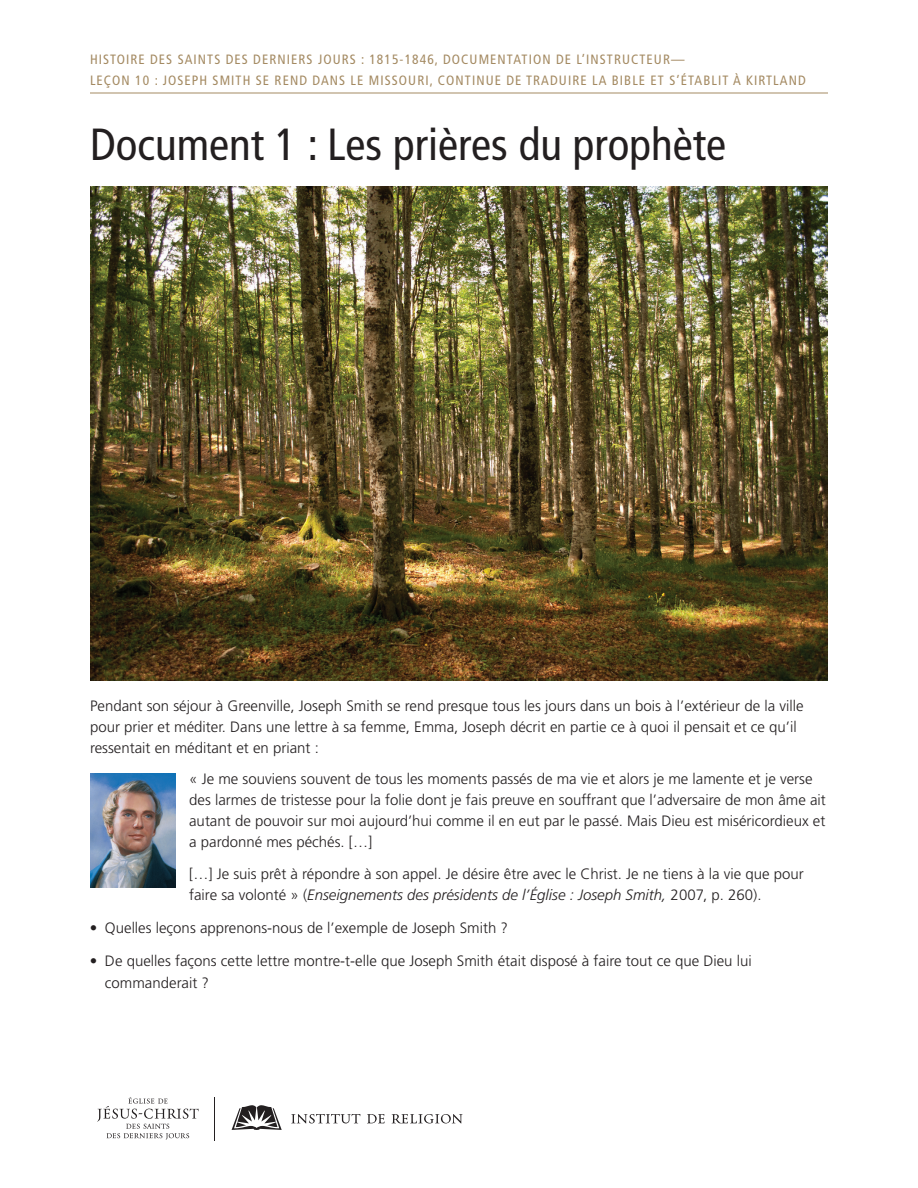
<style>
.page{position:relative;width:918px;height:1188px;background:#fff}
.page>*{position:absolute;margin:0;border:0;box-sizing:border-box;transform-origin:0 0}
.t1{font:condensed 45px "Frutigerlds Lat";color:#231f20}
.t2{font:300 15px/21px "Frutigerlds Lat";color:#231f20}
.t3{font:condensed 13.5px/21px "Frutigerlds Lat";letter-spacing:.08em;color:#a48a62}
.s1{font-style:italic}
</style>
<div class="page">
<svg style="left:232px;top:1105px;width:50px;height:25px"></svg>
<hr style="left:214px;top:1097px;width:1px;height:43px;background:#231f20">
<svg style="left:97px;top:1097px;width:102px;height:43px"></svg>
<svg style="left:291px;top:1114px;width:69px;height:9px"></svg>
<svg style="left:367px;top:1114px;width:18px;height:9px"></svg>
<svg style="left:392px;top:1114px;width:71px;height:9px"></svg>
<hr style="left:90px;top:93px;width:738px;height:1px;background:#a48a62">
<img style="left:90px;top:187px;width:738px;height:494px">
<img style="left:90px;top:773px;width:86px;height:115px">
<p class="t3" style="left:90px;top:49px;width:717px">HISTOIRE DES SAINTS DES DERNIERS JOURS : 1815-1846, DOCUMENTATION DE L’INSTRUCTEUR—<br>LEÇON 10 : JOSEPH SMITH SE REND DANS LE MISSOURI, CONTINUE DE TRADUIRE LA BIBLE ET S’ÉTABLIT À KIRTLAND</p>
<h1 class="t1" style="left:90px;top:109px;width:638px">Document 1 : Les prières du prophète</h1>
<p class="t2" style="left:90px;top:695px;width:715px">Pendant son séjour à Greenville, Joseph Smith se rend presque tous les jours dans un bois à l’extérieur de la ville pour prier et méditer. Dans une lettre à sa femme, Emma, Joseph décrit en partie ce à quoi il pensait et ce qu’il ressentait en méditant et en priant :</p>
<p class="t2" style="left:189px;top:768px;width:638px">« Je me souviens souvent de tous les moments passés de ma vie et alors je me lamente et je verse des larmes de tristesse pour la folie dont je fais preuve en souffrant que l’adversaire de mon âme ait autant de pouvoir sur moi aujourd’hui comme il en eut par le passé. Mais Dieu est miséricordieux et a pardonné mes péchés. […]</p>
<p class="t2" style="left:189px;top:863px;width:616px">[…] Je suis prêt à répondre à son appel. Je désire être avec le Christ. Je ne tiens à la vie que pour faire sa volonté » (<span class="s1">Enseignements des présidents de l’Église : Joseph Smith,</span> 2007, p. 260).</p>
<p class="t2" style="left:90px;top:917px;width:420px">• Quelles leçons apprenons-nous de l’exemple de Joseph Smith ?</p>
<p class="t2" style="left:105px;top:949px;width:648px;line-height:22.5px;text-indent:-15px">• De quelles façons cette lettre montre-t-elle que Joseph Smith était disposé à faire tout ce que Dieu lui commanderait ?</p>
</div>
